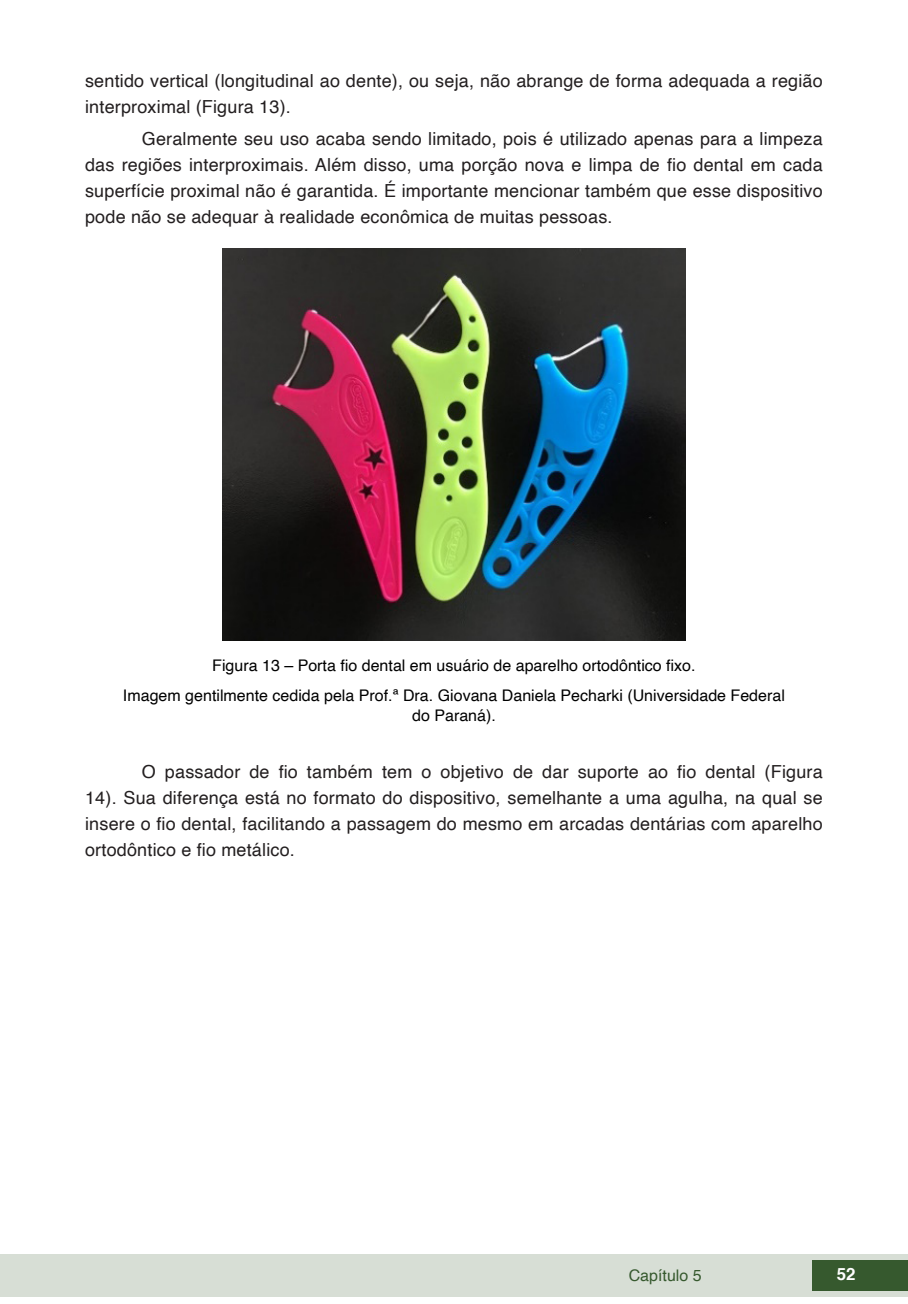
<style>
.page{position:relative;width:908px;height:1304px;background:#fff}
.page>*{position:absolute;margin:0;border:0;box-sizing:border-box;transform-origin:0 0}
.t1{font:18px/26px "Helvetica";letter-spacing:.01em;color:#231f20;text-align:justify}
.t2{font:700 16.8px "Helvetica";color:#fff}
.t3{font:16px/30.6px "Helvetica";color:#000;text-align:center}
.t4{font:16px "Helvetica";color:#36592e}
</style>
<div class="page">
<div style="left:0;top:1254px;width:906px;height:43px;background:#d7ded5"></div>
<div style="left:812px;top:1261px;width:95px;height:30px;background:#36592e"></div>
<img style="left:222px;top:249px;width:463px;height:391px">
<p class="t1" style="left:85px;top:68px;width:738px">sentido vertical (longitudinal ao dente), ou seja, não abrange de forma adequada a região interproximal (Figura 13).</p>
<p class="t1" style="left:85px;top:126px;width:738px;text-indent:57px">Geralmente seu uso acaba sendo limitado, pois é utilizado apenas para a limpeza das regiões interproximais. Além disso, uma porção nova e limpa de fio dental em cada superfície proximal não é garantida. É importante mencionar também que esse dispositivo pode não se adequar à realidade econômica de muitas pessoas.</p>
<p class="t3" style="left:123px;top:650px;width:663px">Figura 13 – Porta fio dental em usuário de aparelho ortodôntico fixo.<br>Imagem gentilmente cedida pela Prof.ª Dra. Giovana Daniela Pecharki (Universidade Federal</p>
<p class="t3" style="left:412px;top:700px;width:85px">do Paraná).</p>
<p class="t1" style="left:85px;top:759px;width:738px;text-indent:57px">O passador de fio também tem o objetivo de dar suporte ao fio dental (Figura 14). Sua diferença está no formato do dispositivo, semelhante a uma agulha, na qual se insere o fio dental, facilitando a passagem do mesmo em arcadas dentárias com aparelho ortodôntico e fio metálico.</p>
<p class="t4" style="left:628px;top:1263px;width:74px">Capítulo 5</p>
<p class="t2" style="left:836px;top:1261px;width:20px">52</p>
</div>
